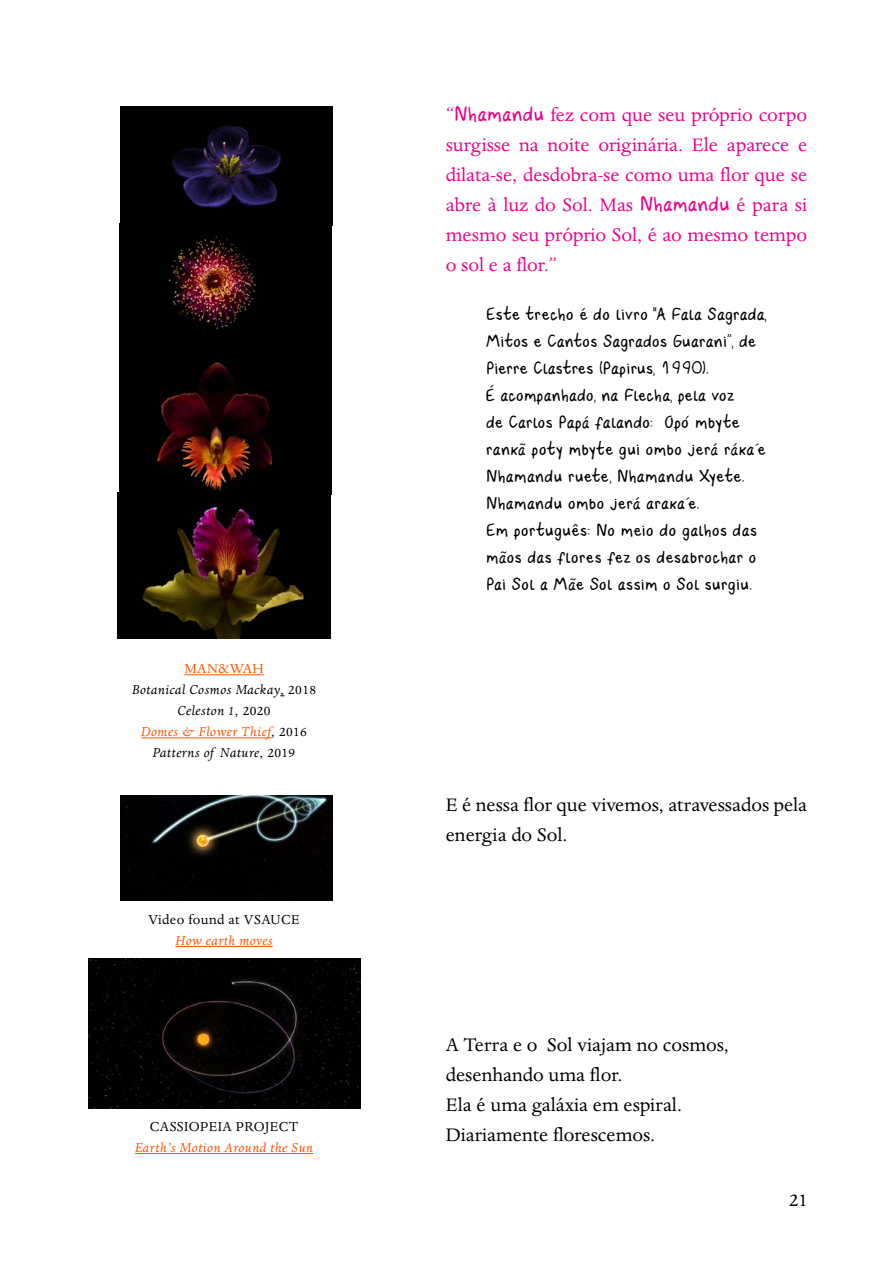
<style>
.page{position:relative;width:893px;height:1263px;background:#fff}
.page>*{position:absolute;margin:0;border:0;box-sizing:border-box;transform-origin:0 0}
.t1{font:21px/30px "Dante";color:#ec008c;text-align:justify}
.t2{font:21px/30px "Dante";color:#000}
.t3{font:15px/27px "Dantestui 2";letter-spacing:.005em;color:#000}
.t4{font:italic 15px/21px "Dante";letter-spacing:.025em;color:#000;text-align:center}
.t5{font:italic 15px "Dante";letter-spacing:.025em;color:#ff5200}
.t6{font:15px "Dante";letter-spacing:.025em;color:#000}
.s1{font-style:normal;color:#ff5200}
.s2{font-style:normal}
.s3{color:#ff5200}
.s4{font-family:"Dantestui 2";font-size:18px}
</style>
<div class="page">
<hr style="left:184px;top:674px;width:80px;height:1px;background:#ff5200">
<hr style="left:141px;top:737px;width:130px;height:1px;background:#ff5200">
<img style="left:118px;top:223px;width:213px;height:416px">
<img style="left:120px;top:106px;width:212px;height:120px">
<img style="left:88px;top:959px;width:272px;height:150px">
<img style="left:121px;top:796px;width:211px;height:104px">
<hr style="left:135px;top:1153px;width:178px;height:1px;background:#ff5200">
<hr style="left:175px;top:946px;width:98px;height:1px;background:#ff5200">
<p class="t4" style="left:132px;top:659px;width:186px"><span class="s1">MAN&amp;WAH<br></span>Botanical Cosmos Mackay<span class="s2">, 2018<br></span>Celeston 1<span class="s2">, 2020<br></span><span class="s3">Domes &amp; Flower Thief</span><span class="s2">, 2016<br></span>Patterns of Nature<span class="s2">, 2019</span></p>
<p class="t6" style="left:149px;top:911px;width:153px">Video found at VSAUCE</p>
<p class="t5" style="left:175px;top:932px;width:99px">How earth moves</p>
<p class="t6" style="left:150px;top:1118px;width:150px">CASSIOPEIA PROJECT</p>
<p class="t5" style="left:135px;top:1139px;width:180px">Earth’s Motion Around the Sun</p>
<h1 class="t1" style="left:446px;top:100px;width:363px">“<span class="s4">Nhamandu</span> fez com que seu próprio corpo surgisse na noite originária. Ele aparece e dilata-se, desdobra-se como uma flor que se abre à luz do Sol. Mas <span class="s4">Nhamandu</span> é para si mesmo seu próprio Sol, é ao mesmo tempo o sol e a flor.”</h1>
<p class="t3" style="left:486px;top:301px;width:282px">Este trecho é do livro "A Fala Sagrada, Mitos e Cantos Sagrados Guarani”, de Pierre Clastres (Papirus, 1990).<br>É acompanhado, na Flecha, pela voz<br>de Carlos Papá falando: Opó mbyte rankã poty mbyte gui ombo jerá ráka´e Nhamandu ruete, Nhamandu Xyete.<br>Nhamandu ombo jerá araka´e.<br>Em português: No meio do galhos das mãos das flores fez os desabrochar o Pai Sol a Mãe Sol assim o Sol surgiu.</p>
<h1 class="t2" style="left:446px;top:790px;width:363px">E é nessa flor que vivemos, atravessados pela energia do Sol.</h1>
<h1 class="t2" style="left:446px;top:1030px;width:285px">A Terra e o Sol viajam no cosmos, desenhando uma flor.<br>Ela é uma galáxia em espiral.<br>Diariamente florescemos.</h1>
<h1 class="t2" style="left:789px;top:1185px;width:20px">21</h1>
</div>
